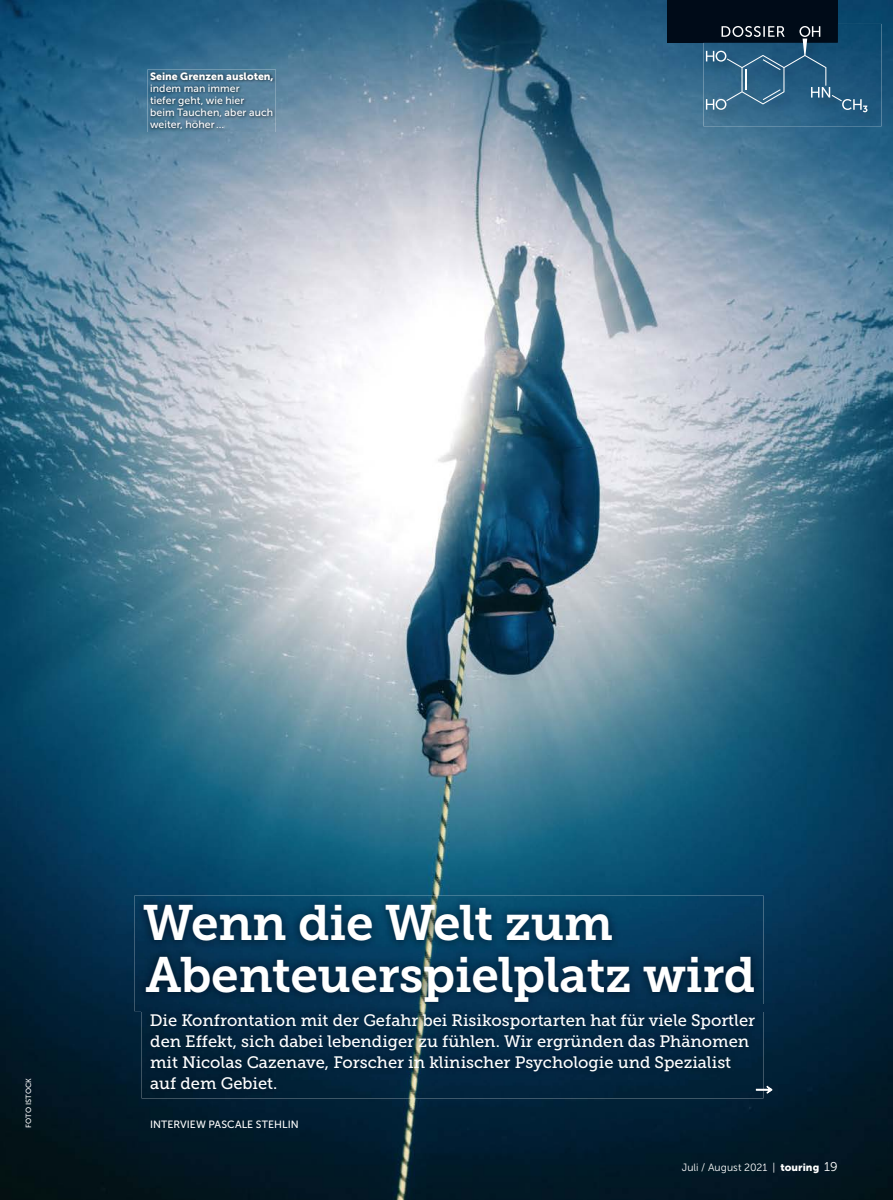
<style>
.page{position:relative;width:893px;height:1200px;background:#fff}
.page>*{position:absolute;margin:0;border:0;box-sizing:border-box;transform-origin:0 0}
.t1{font:49.5px/51px "Museo Slab 700";letter-spacing:-.01em;color:#fff}
.t2{font:16.5px/21px "Museo Slab 500";color:#fff}
.t3{font:10.5px/12px "Museo Sans 500";letter-spacing:.01em;color:#fff}
.t4{font:10.5px "Museo Sans 300";letter-spacing:.005em;color:#fff}
.t5{font:10.5px "Museo Sans 900";color:#fff}
.t6{font:7.5px "Museo Sans 500";letter-spacing:.005em;color:#fff}
.s1{font-family:"Museo Sans 900"}
.s2{font-size:12.75px}
</style>
<div class="page">
<img style="left:0;top:0;width:893px;height:1199px">
<img style="left:142px;top:1010px;width:621px;height:88px">
<img style="left:134px;top:895px;width:629px;height:115px">
<img style="left:147px;top:69px;width:129px;height:63px">
<div style="left:668px;top:0;width:170px;height:43px;background:#000b18"></div>
<img style="left:703px;top:24px;width:178px;height:102px">
<img style="left:703px;top:24px;width:135px;height:19px">
<svg style="left:706px;top:26px;width:161px;height:86px;background:#2e5b7a"></svg>
<svg style="left:756px;top:1085px;width:16px;height:7px"></svg>
<p class="t5" style="left:150px;top:71px;width:125px">Seine Grenzen ausloten,</p>
<p class="t3" style="left:150px;top:83px;width:125px">indem man immer<br>tiefer geht, wie hier<br>beim Tauchen, aber auch weiter, höher …</p>
<p class="t6" style="left:24px;top:1127px;width:51px;rotate:-90deg">FOTO ISTOCK</p>
<h1 class="t1" style="left:143px;top:897px;width:614px">Wenn die Welt zum<br>Abenteuerspielplatz wird</h1>
<p class="t2" style="left:150px;top:1009px;width:607px">Die Konfrontation mit der Gefahr bei Risikosportarten hat für viele Sportler den Effekt, sich dabei lebendiger zu fühlen. Wir ergründen das Phänomen mit Nicolas Cazenave, Forscher in klinischer Psychologie und Spezialist auf dem Gebiet.</p>
<p class="t3" style="left:150px;top:1117px;width:150px">INTERVIEW PASCALE STEHLIN</p>
<p class="t4" style="left:682px;top:1161px;width:158px">Juli / August 2021 | <span class="s1">touring</span> <span class="s2">19</span></p>
</div>
